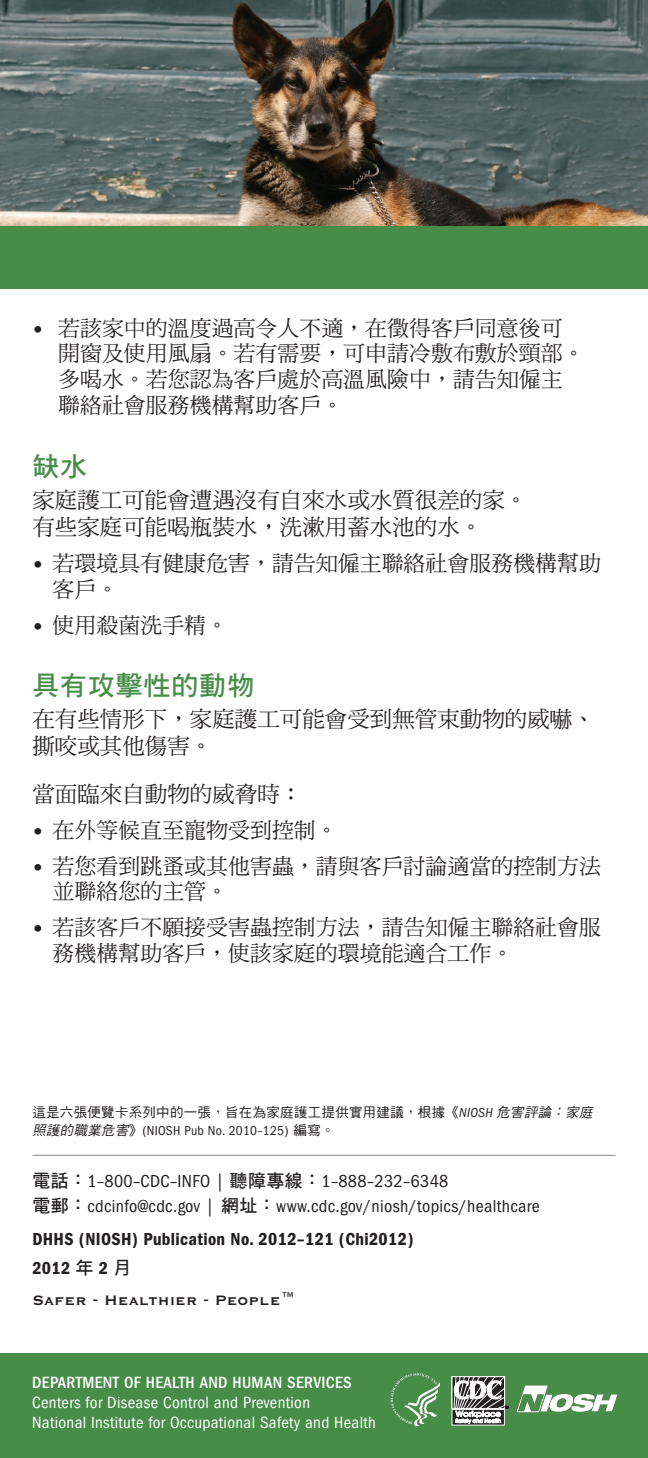
<style>
.page{position:relative;width:648px;height:1458px;background:#fff}
.page>*{position:absolute;margin:0;border:0;box-sizing:border-box;transform-origin:0 0}
.Heading_1{font:27px "DF Hei Std W7";letter-spacing:.03em;color:#478d48}
.Body_1{font:22.5px/27px "DF Ming Std W5";color:#231f20}
.List_Bullet_1{font:22.05px/25.9px "DF Ming Std W5";color:#231f20}
.Contact_text{font:condensed 18px/24.8px "Franklin Gothic";letter-spacing:.02em;color:#231f20}
.Publication_number{font:600 condensed 18px "Franklin Gothic";letter-spacing:.02em;color:#231f20}
.CDC_Tagline{font:700 18px "Copperplate Gothic BT";color:#231f20}
.Department_ID{font:condensed 16.88px "Franklin Gothic";letter-spacing:.02em;color:#fff}
.Department_ID-2{font:500 condensed 16.88px "Franklin Gothic";letter-spacing:.02em;color:#fff}
.t1{font:13.5px/18px "DF Hei Std W5";letter-spacing:.02em;color:#231f20}
.s1{font-family:"Garamond Three"}
.s2{font-family:"Franklin Gothic";font-style:italic;font-stretch:condensed}
.s3{font-style:italic}
.s4{font-family:"Franklin Gothic";font-stretch:condensed}
.s5{font-family:"DF Hei Std W7";font-stretch:normal}
.s6{font-family:"DF Hei Std W7";font-weight:400;font-stretch:normal}
</style>
<div class="page">
<img style="left:0;top:0;width:648px;height:226px">
<div style="left:0;top:226px;width:648px;height:62px;background:#478d48"></div>
<div style="left:0;top:1354px;width:648px;height:104px;background:#478d48"></div>
<hr style="left:32px;top:1155px;width:584px;height:1px;background:#939598">
<svg style="left:391px;top:1373px;width:49px;height:54px"></svg>
<svg style="left:454px;top:1376px;width:54px;height:48px"></svg>
<svg style="left:516px;top:1385px;width:102px;height:27px"></svg>
<p class="List_Bullet_1" style="left:58px;top:314px;width:528px;text-indent:-26px"><span class="s1">•</span> 若該家中的溫度過高令人不適，在徵得客戶同意後可開窗及使用風扇。若有需要，可申請冷敷布敷於頸部。多喝水。若您認為客戶處於高溫風險中，請告知僱主聯絡社會服務機構幫助客戶。</p>
<p class="Heading_1" style="left:32px;top:452px;width:56px">缺水</p>
<p class="Body_1" style="left:32px;top:486px;width:496px">家庭護工可能會遭遇沒有自來水或水質很差的家。有些家庭可能喝瓶裝水，洗漱用蓄水池的水。</p>
<p class="List_Bullet_1" style="left:53px;top:550px;width:550px;text-indent:-20px"><span class="s1">•</span> 若環境具有健康危害，請告知僱主聯絡社會服務機構幫助客戶。</p>
<p class="List_Bullet_1" style="left:32px;top:612px;width:197px"><span class="s1">•</span> 使用殺菌洗手精。</p>
<h1 class="Heading_1" style="left:32px;top:671px;width:223px">具有攻擊性的動物</h1>
<h1 class="Body_1" style="left:32px;top:705px;width:564px">在有些情形下，家庭護工可能會受到無管束動物的威嚇、撕咬或其他傷害。</h1>
<h1 class="Body_1" style="left:32px;top:780px;width:271px">當面臨來自動物的威脅時：</h1>
<h1 class="List_Bullet_1" style="left:32px;top:816px;width:307px"><span class="s1">•</span> 在外等候直至寵物受到控制。</h1>
<h1 class="List_Bullet_1" style="left:53px;top:852px;width:550px;text-indent:-20px"><span class="s1">•</span> 若您看到跳蚤或其他害蟲，請與客戶討論適當的控制方法並聯絡您的主管。</h1>
<h1 class="List_Bullet_1" style="left:53px;top:914px;width:550px;text-indent:-20px"><span class="s1">•</span> 若該客戶不願接受害蟲控制方法，請告知僱主聯絡社會服務機構幫助客戶，使該家庭的環境能適合工作。</h1>
<h2 class="t1" style="left:32px;top:1103px;width:564px">這是六張便覽卡系列中的一張，旨在為家庭護工提供實用建議，根據《<span class="s2">NIOSH</span> <span class="s3">危害評論：家庭照護的職業危害</span>》<span class="s4">(NIOSH Pub No. 2010–125)</span> 編寫。</h2>
<p class="Contact_text" style="left:32px;top:1169px;width:509px"><span class="s5">電話：</span>1–800–CDC–INFO | <span class="s5">聽障專線：</span>1–888–232–6348<br><span class="s5">電郵：</span>cdcinfo@cdc.gov | <span class="s5">網址：</span>www.cdc.gov/niosh/topics/healthcare</p>
<p class="Publication_number" style="left:32px;top:1229px;width:383px">DHHS (NIOSH) Publication No. 2012–121 (Chi2012)</p>
<p class="Publication_number" style="left:32px;top:1258px;width:101px">2012 <span class="s6">年</span> 2 <span class="s6">月</span></p>
<p class="CDC_Tagline" style="left:32px;top:1291px;width:265px">Safer - Healthier - People™</p>
<p class="Department_ID-2" style="left:32px;top:1373px;width:321px">DEPARTMENT OF HEALTH AND HUMAN SERVICES</p>
<p class="Department_ID" style="left:32px;top:1393px;width:279px">Centers for Disease Control and Prevention</p>
<p class="Department_ID" style="left:32px;top:1413px;width:345px">National Institute for Occupational Safety and Health</p>
</div>
